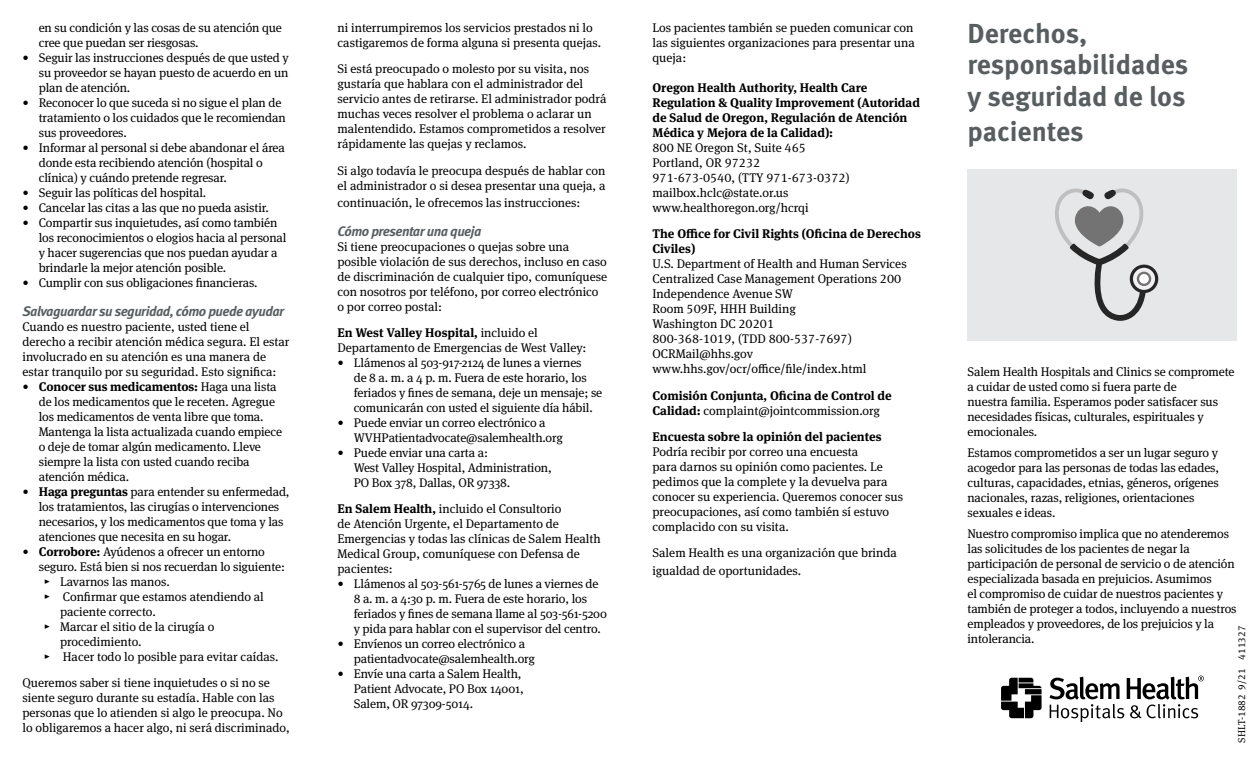
<style>
.page{position:relative;width:1260px;height:765px;background:#fff}
.page>*{position:absolute;margin:0;border:0;box-sizing:border-box;transform-origin:0 0}
.t1{font:700 27.5px/31.2px "Meta Pro";color:#585e60}
.t2{font:italic 700 13.75px "Meta Pro";letter-spacing:-.04em;color:#585e60}
.t3{font:12.5px/15px "Meta Serif Pro";letter-spacing:-.01em;color:#000}
.t4{font:700 12.5px/15px "Meta Serif Pro";color:#000}
.t5{font:10px "Meta Serif Pro";color:#000}
.s1{font-weight:700}
.s2{font-weight:400}
</style>
<div class="page">
<div style="left:968px;top:169px;width:270px;height:172px;background:#e6e7e8"></div>
<svg style="left:1130px;top:265px;width:28px;height:28px"></svg>
<svg style="left:1133px;top:268px;width:22px;height:22px"></svg>
<svg style="left:1055px;top:188px;width:96px;height:133px"></svg>
<svg style="left:1049px;top:676px;width:155px;height:46px"></svg>
<svg style="left:1001px;top:678px;width:41px;height:40px"></svg>
<p class="t3" style="left:39px;top:20px;width:245px">en su condición y las cosas de su atención que cree que puedan ser riesgosas.</p>
<p class="t3" style="left:39px;top:50px;width:251px;text-align:justify;text-indent:-16px">• Seguir las instrucciones después de que usted y su proveedor se hayan puesto de acuerdo en un plan de atención.</p>
<p class="t3" style="left:39px;top:95px;width:248px;text-indent:-16px">• Reconocer lo que suceda si no sigue el plan de tratamiento o los cuidados que le recomiendan sus proveedores.</p>
<p class="t3" style="left:39px;top:140px;width:248px;text-indent:-16px">• Informar al personal si debe abandonar el área donde esta recibiendo atención (hospital o clínica) y cuándo pretende regresar.</p>
<p class="t3" style="left:22px;top:185px;width:185px">• Seguir las políticas del hospital.</p>
<p class="t3" style="left:22px;top:200px;width:248px">• Cancelar las citas a las que no pueda asistir.</p>
<p class="t3" style="left:39px;top:215px;width:249px;text-indent:-16px">• Compartir sus inquietudes, así como también los reconocimientos o elogios hacia al personal y hacer sugerencias que nos puedan ayudar a brindarle la mejor atención posible.</p>
<p class="t3" style="left:22px;top:275px;width:237px">• Cumplir con sus obligaciones financieras.</p>
<p class="t2" style="left:22px;top:300px;width:263px">Salvaguardar su seguridad, cómo puede ayudar</p>
<p class="t3" style="left:22px;top:318px;width:268px">Cuando es nuestro paciente, usted tiene el derecho a recibir atención médica segura. El estar involucrado en su atención es una manera de estar tranquilo por su seguridad. Esto significa:</p>
<p class="t3" style="left:39px;top:378px;width:245px;text-indent:-16px"><span class="s1">• Conocer sus medicamentos:</span> Haga una lista de los medicamentos que le receten. Agregue los medicamentos de venta libre que toma.<br>Mantenga la lista actualizada cuando empiece o deje de tomar algún medicamento. Lleve siempre la lista con usted cuando reciba atención médica.</p>
<p class="t3" style="left:39px;top:483px;width:252px;text-indent:-16px"><span class="s1">• Haga preguntas</span> para entender su enfermedad, los tratamientos, las cirugías o intervenciones necesarios, y los medicamentos que toma y las atenciones que necesita en su hogar.</p>
<p class="t3" style="left:22px;top:543px;width:244px"><span class="s1">• Corrobore:</span> Ayúdenos a ofrecer un entorno</p>
<p class="t3" style="left:39px;top:558px;width:248px">seguro. Está bien si nos recuerdan lo siguiente:</p>
<p class="t3" style="left:44px;top:573px;width:128px">▸ Lavarnos las manos.</p>
<p class="t3" style="left:44px;top:588px;width:222px">▸ Confirmar que estamos atendiendo al</p>
<p class="t3" style="left:60px;top:603px;width:97px">paciente correcto.</p>
<p class="t3" style="left:44px;top:618px;width:172px">▸ Marcar el sitio de la cirugía o</p>
<p class="t3" style="left:60px;top:633px;width:83px">procedimiento.</p>
<p class="t3" style="left:44px;top:648px;width:236px">▸ Hacer todo lo posible para evitar caídas.</p>
<p class="t3" style="left:22px;top:675px;width:269px">Queremos saber si tiene inquietudes o si no se siente seguro durante su estadía. Hable con las personas que lo atienden si algo le preocupa. No lo obligaremos a hacer algo, ni será discriminado,</p>
<p class="t3" style="left:338px;top:20px;width:265px">ni interrumpiremos los servicios prestados ni lo castigaremos de forma alguna si presenta quejas.</p>
<p class="t3" style="left:338px;top:61px;width:271px">Si está preocupado o molesto por su visita, nos gustaría que hablara con el administrador del servicio antes de retirarse. El administrador podrá muchas veces resolver el problema o aclarar un malentendido. Estamos comprometidos a resolver rápidamente las quejas y reclamos.</p>
<p class="t3" style="left:338px;top:162px;width:270px">Si algo todavía le preocupa después de hablar con el administrador o si desea presentar una queja, a</p>
<p class="t3" style="left:338px;top:195px;width:244px">continuación, le ofrecemos las instrucciones:</p>
<p class="t2" style="left:338px;top:220px;width:145px">Cómo presentar una queja</p>
<p class="t3" style="left:338px;top:238px;width:271px">Si tiene preocupaciones o quejas sobre una posible violación de sus derechos, incluso en caso de discriminación de cualquier tipo, comuníquese con nosotros por teléfono, por correo electrónico o por correo postal:</p>
<p class="t3" style="left:338px;top:325px;width:250px"><span class="s1">En West Valley Hospital,</span> incluido el<br>Departamento de Emergencias de West Valley:</p>
<p class="t3" style="left:354px;top:355px;width:250px;text-indent:-16px">• Llámenos al 503-917-2124 de lunes a viernes<br>de 8 a. m. a 4 p. m. Fuera de este horario, los feriados y fines de semana, deje un mensaje; se comunicarán con usted el siguiente día hábil.</p>
<p class="t3" style="left:354px;top:415px;width:211px;text-indent:-16px">• Puede enviar un correo electrónico a<br>WVHPatientadvocate@salemhealth.org</p>
<p class="t3" style="left:354px;top:445px;width:200px;text-indent:-16px">• Puede enviar una carta a:<br>West Valley Hospital, Administration,<br>PO Box 378, Dallas, OR 97338.</p>
<p class="t3" style="left:338px;top:501px;width:265px"><span class="s1">En Salem Health,</span> incluido el Consultorio<br>de Atención Urgente, el Departamento de Emergencias y todas las clínicas de Salem Health Medical Group, comuníquese con Defensa de pacientes:</p>
<p class="t3" style="left:354px;top:576px;width:255px;text-indent:-16px">• Llámenos al 503-561-5765 de lunes a viernes de 8 a. m. a 4:30 p. m. Fuera de este horario, los feriados y fines de semana llame al 503-561-5200 y pida para hablar con el supervisor del centro.</p>
<p class="t3" style="left:354px;top:636px;width:183px;text-indent:-16px">• Envíenos un correo electrónico a patientadvocate@salemhealth.org</p>
<p class="t3" style="left:354px;top:666px;width:172px;text-indent:-16px">• Envíe una carta a Salem Health,<br>Patient Advocate, PO Box 14001,<br>Salem, OR 97309-5014.</p>
<p class="t3" style="left:652px;top:20px;width:264px;text-align:justify">Los pacientes también se pueden comunicar con las siguientes organizaciones para presentar una queja:</p>
<p class="t4" style="left:652px;top:79px;width:269px">Oregon Health Authority, Health Care Regulation &amp; Quality Improvement (Autoridad de Salud de Oregon, Regulación de Atención Médica y Mejora de la Calidad):</p>
<p class="t3" style="left:652px;top:140px;width:199px">800 NE Oregon St, Suite 465<br>Portland, OR 97232<br>971-673-0540, (TTY 971-673-0372) mailbox.hclc@state.or.us www.healthoregon.org/hcrqi</p>
<p class="t4" style="left:652px;top:225px;width:270px">The Office for Civil Rights (Oficina de Derechos<br>Civiles)</p>
<p class="t3" style="left:652px;top:256px;width:256px">U.S. Department of Health and Human Services<br>Centralized Case Management Operations 200<br>Independence Avenue SW<br>Room 509F, HHH Building<br>Washington DC 20201<br>800-368-1019, (TDD 800-537-7697)<br>OCRMail@hhs.gov www.hhs.gov/ocr/office/file/index.html</p>
<p class="t4" style="left:652px;top:387px;width:241px">Comisión Conjunta, Oficina de Control de<br>Calidad: <span class="s2">complaint@jointcommission.org</span></p>
<p class="t4" style="left:652px;top:428px;width:231px">Encuesta sobre la opinión del pacientes</p>
<p class="t3" style="left:652px;top:443px;width:252px">Podría recibir por correo una encuesta<br>para darnos su opinión como pacientes. Le pedimos que la complete y la devuelva para conocer su experiencia. Queremos conocer sus preocupaciones, así como también sí estuvo complacido con su visita.</p>
<p class="t3" style="left:652px;top:543px;width:246px;line-height:17.5px">Salem Health es una organización que brinda igualdad de oportunidades.</p>
<h1 class="t1" style="left:968px;top:16px;width:222px">Derechos, responsabilidades y seguridad de los</h1>
<h1 class="t1" style="left:968px;top:114px;width:118px">pacientes</h1>
<p class="t3" style="left:968px;top:364px;width:269px">Salem Health Hospitals and Clinics se compromete a cuidar de usted como si fuera parte de<br>nuestra familia. Esperamos poder satisfacer sus necesidades físicas, culturales, espirituales y emocionales.</p>
<p class="t3" style="left:968px;top:445px;width:253px">Estamos comprometidos a ser un lugar seguro y acogedor para las personas de todas las edades, culturas, capacidades, etnias, géneros, orígenes nacionales, razas, religiones, orientaciones sexuales e ideas.</p>
<p class="t3" style="left:968px;top:525px;width:271px">Nuestro compromiso implica que no atenderemos las solicitudes de los pacientes de negar la participación de personal de servicio o de atención especializada basada en prejuicios. Asumimos<br>el compromiso de cuidar de nuestros pacientes y también de proteger a todos, incluyendo a nuestros empleados y proveedores, de los prejuicios y la intolerancia.</p>
<p class="t5" style="left:1234px;top:742px;width:118px;rotate:-90deg">SHLT-1882 9/21 411327</p>
</div>
